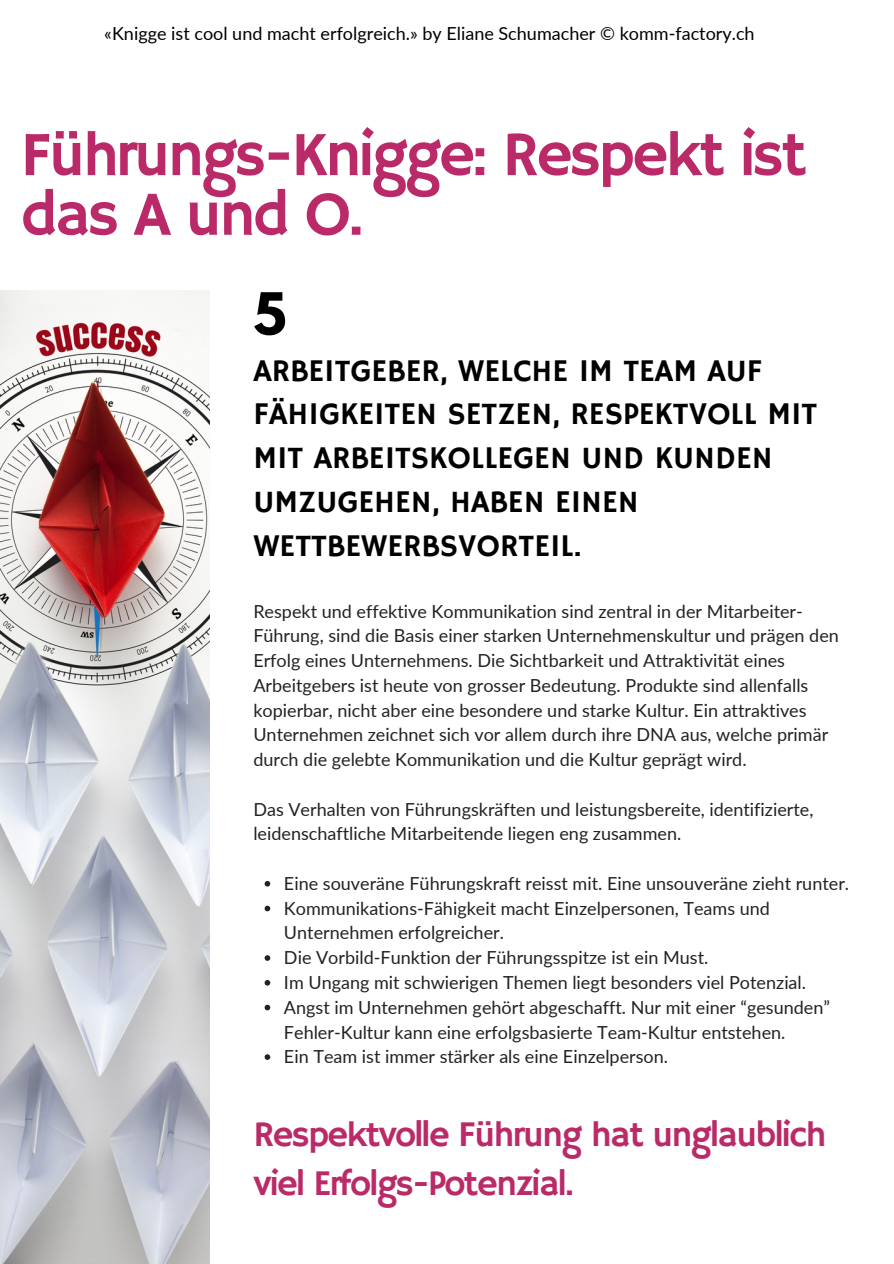
<style>
.page{position:relative;width:894px;height:1264px;background:#fff}
.page>*{position:absolute;margin:0;border:0;box-sizing:border-box;transform-origin:0 0}
.t1{font:63px/59.7px "Hammersmith One";letter-spacing:-.05em;color:#bb2a68}
.t2{font:700 51.3px "League Spartan";color:#000}
.t3{font:36px/48.3px "Hammersmith One";letter-spacing:-.05em;color:#bb2a68}
.t4{font:31.5px/43.8px "Hammersmith One";color:#000}
.t5{font:18px/24.8px "Lato";color:#222}
.t6{font:18px "Lato";color:#000}
</style>
<div class="page">
<img style="left:0;top:290px;width:209px;height:973px">
<svg style="left:264px;top:881px;width:6px;height:5px"></svg>
<svg style="left:264px;top:905px;width:6px;height:6px"></svg>
<svg style="left:264px;top:955px;width:6px;height:5px"></svg>
<svg style="left:264px;top:980px;width:6px;height:5px"></svg>
<svg style="left:264px;top:1004px;width:6px;height:6px"></svg>
<svg style="left:264px;top:1054px;width:6px;height:5px"></svg>
<h3 class="t6" style="left:104px;top:22px;width:651px">«Knigge ist cool und macht erfolgreich.» by Eliane Schumacher © komm-factory.ch</h3>
<p class="t1" style="left:20px;top:128px;width:788px">Führungs-Knigge: Respekt ist das A und O.</p>
<h1 class="t2" style="left:253px;top:288px;width:34px">5</h1>
<p class="t4" style="left:253px;top:350px;width:565px">ARBEITGEBER, WELCHE IM TEAM AUF<br>FÄHIGKEITEN SETZEN, RESPEKTVOLL MIT<br>MIT ARBEITSKOLLEGEN UND KUNDEN<br>UMZUGEHEN, HABEN EINEN<br>WETTBEWERBSVORTEIL.</p>
<p class="t5" style="left:253px;top:598px;width:587px">Respekt und effektive Kommunikation sind zentral in der Mitarbeiter-Führung, sind die Basis einer starken Unternehmenskultur und prägen den Erfolg eines Unternehmens. Die Sichtbarkeit und Attraktivität eines Arbeitgebers ist heute von grosser Bedeutung. Produkte sind allenfalls kopierbar, nicht aber eine besondere und starke Kultur. Ein attraktives Unternehmen zeichnet sich vor allem durch ihre DNA aus, welche primär durch die gelebte Kommunikation und die Kultur geprägt wird.</p>
<p class="t5" style="left:253px;top:796px;width:561px">Das Verhalten von Führungskräften und leistungsbereite, identifizierte, leidenschaftliche Mitarbeitende liegen eng zusammen.</p>
<p class="t5" style="left:284px;top:870px;width:566px">Eine souveräne Führungskraft reisst mit. Eine unsouveräne zieht runter.</p>
<p class="t5" style="left:284px;top:895px;width:487px">Kommunikations-Fähigkeit macht Einzelpersonen, Teams und<br>Unternehmen erfolgreicher.</p>
<p class="t5" style="left:284px;top:944px;width:426px">Die Vorbild-Funktion der Führungsspitze ist ein Must.</p>
<p class="t5" style="left:284px;top:969px;width:523px">Im Ungang mit schwierigen Themen liegt besonders viel Potenzial.</p>
<p class="t5" style="left:284px;top:994px;width:547px">Angst im Unternehmen gehört abgeschafft. Nur mit einer “gesunden”<br>Fehler-Kultur kann eine erfolgsbasierte Team-Kultur entstehen.</p>
<p class="t5" style="left:284px;top:1043px;width:385px">Ein Team ist immer stärker als eine Einzelperson.</p>
<h2 class="t3" style="left:253px;top:1111px;width:574px">Respektvolle Führung hat unglaublich viel Erfolgs-Potenzial.</h2>
</div>
